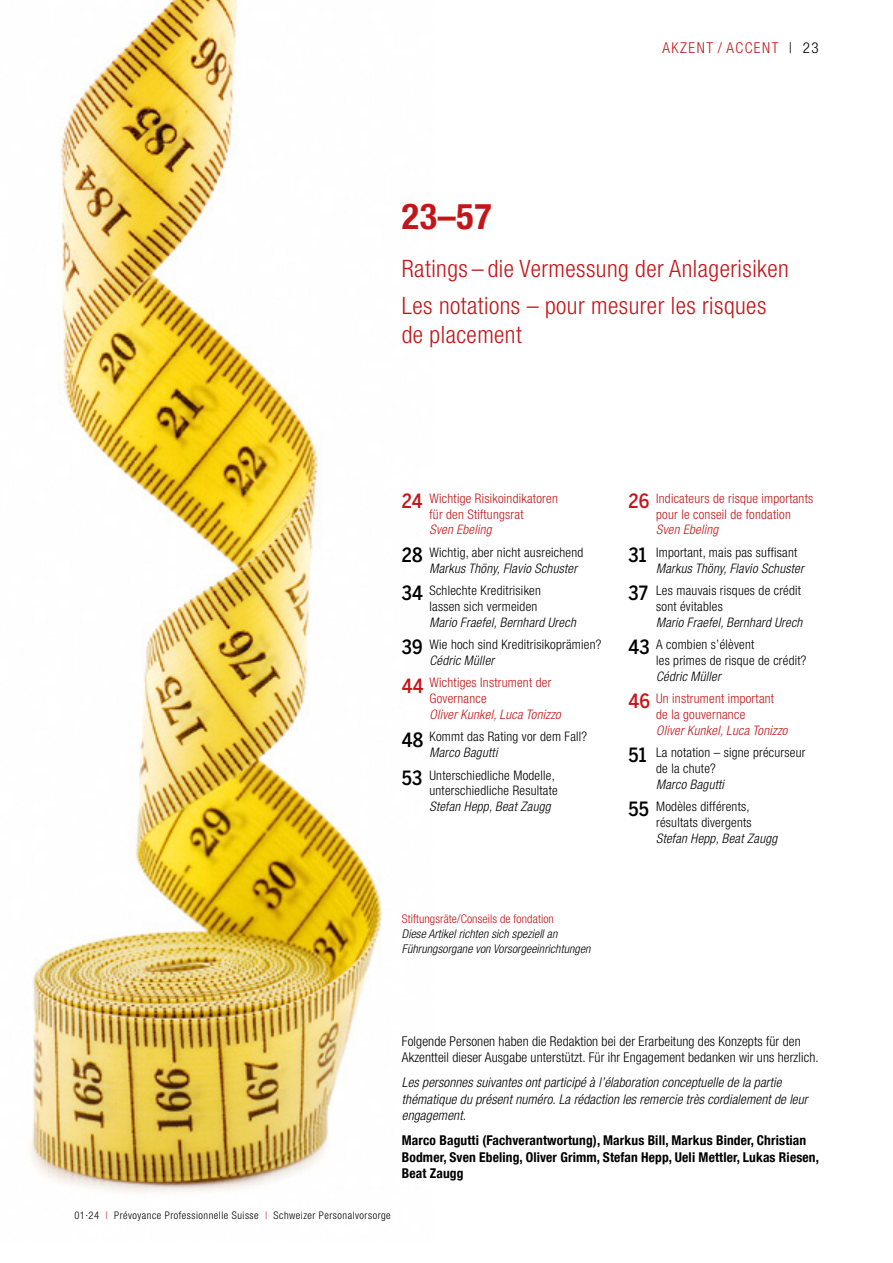
<style>
.page{position:relative;width:893px;height:1263px;background:#fff}
.page>*{position:absolute;margin:0;border:0;box-sizing:border-box;transform-origin:0 0}
.t1{font:700 condensed 36px "Helvetica Neue LT Com";color:#c41619}
.t2{font:300 condensed 24px/37.3px "Helvetica Neue LT Com";letter-spacing:.02em;color:#c41619}
.t3{font:300 condensed 15px "Helvetica Neue LT Com";letter-spacing:.1em;color:#c41619}
.t4{font:italic 300 condensed 13.5px/16.5px "Helvetica Neue LT Com";letter-spacing:.01em;color:#000}
.t5{font:300 condensed 13.5px/16.5px "Helvetica Neue LT Com";letter-spacing:.01em;color:#000}
.t6{font:700 condensed 13.5px/16.5px "Helvetica Neue LT Com";letter-spacing:.01em;color:#000}
.t7{font:300 condensed 13.2px/22.5px "Helvetica Neue LT Com";letter-spacing:.02em;color:#000}
.t8{font:300 condensed 13.2px/15.8px "Helvetica Neue LT Com";letter-spacing:.02em;color:#c41619;text-align:center}
.t9{font:italic 300 condensed 13.2px/22.5px "Helvetica Neue LT Com";letter-spacing:.02em;color:#000}
.t10{font:italic 300 condensed 12px/15px "Helvetica Neue LT Com";letter-spacing:.01em;color:#000}
.t11{font:300 condensed 12px "Helvetica Neue LT Com";letter-spacing:.01em;color:#c41619}
.t12{font:300 condensed 10.5px "Helvetica Neue LT Com";letter-spacing:.05em;color:#000}
.s1{color:#000}
.s2{font-family:"Benton Sans Cond";font-weight:500;font-stretch:normal;font-size:19.5px}
.s3{font-style:italic;color:#c41619}
.s4{font-family:"Benton Sans Cond";font-weight:500;font-style:normal;font-stretch:normal;font-size:19.5px}
.s5{font-style:normal}
.s6{font-style:italic}
.s7{font-style:italic;color:#000}
.s8{color:#c41619}
</style>
<div class="page">
<img style="left:30px;top:0;width:352px;height:1193px">
<p class="t3" style="left:662px;top:39px;width:158px">AKZENT / ACCENT <span class="s1">| 23</span></p>
<h1 class="t1" style="left:402px;top:195px;width:91px">23–57</h1>
<h2 class="t2" style="left:402px;top:250px;width:388px">Ratings – die Vermessung der Anlagerisiken<br>Les notations – pour mesurer les risques</h2>
<h2 class="t2" style="left:402px;top:316px;width:122px">de placement</h2>
<p class="t8" style="left:402px;top:490px;width:157px"><span class="s2">24</span> Wichtige Risikoindikatoren für den Stiftungsrat</p>
<p class="t7" style="left:402px;top:518px;width:183px;text-indent:28px"><span class="s3">Sven Ebeling<br></span><span class="s2">28</span> Wichtig, aber nicht ausreichend</p>
<p class="t9" style="left:402px;top:557px;width:177px;text-indent:28px">Markus Thöny, Flavio Schuster<br><span class="s4">34</span> <span class="s5">Schlechte Kreditrisiken</span></p>
<p class="t7" style="left:429px;top:595px;width:109px">lassen sich vermeiden</p>
<p class="t7" style="left:402px;top:611px;width:201px;text-align:center"><span class="s6">Mario Fraefel, Bernhard Urech<br></span><span class="s2">39</span> Wie hoch sind Kreditrisikoprämien?</p>
<p class="t8" style="left:402px;top:649px;width:151px;line-height:22.5px;text-align:left;text-indent:28px"><span class="s7">Cédric Müller<br></span><span class="s2">44</span> Wichtiges Instrument der</p>
<p class="t8" style="left:429px;top:691px;width:59px">Governance</p>
<p class="t7" style="left:402px;top:703px;width:187px;text-align:center"><span class="s3">Oliver Kunkel, Luca Tonizzo<br></span><span class="s2">48</span> Kommt das Rating vor dem Fall?</p>
<p class="t7" style="left:402px;top:741px;width:155px;text-indent:28px"><span class="s6">Marco Bagutti<br></span><span class="s2">53</span> Unterschiedliche Modelle,</p>
<p class="t7" style="left:429px;top:779px;width:130px">unterschiedliche Resultate</p>
<p class="t9" style="left:429px;top:795px;width:123px">Stefan Hepp, Beat Zaugg</p>
<p class="t8" style="left:628px;top:490px;width:186px"><span class="s2">26</span> Indicateurs de risque importants pour le conseil de fondation</p>
<p class="t7" style="left:628px;top:518px;width:170px;text-indent:28px"><span class="s3">Sven Ebeling<br></span><span class="s2">31</span> Important, mais pas suffisant</p>
<p class="t9" style="left:628px;top:557px;width:177px;text-align:right">Markus Thöny, Flavio Schuster<br><span class="s4">37</span> <span class="s5">Les mauvais risques de crédit</span></p>
<p class="t7" style="left:656px;top:595px;width:68px">sont évitables</p>
<p class="t9" style="left:628px;top:611px;width:175px;text-indent:28px">Mario Fraefel, Bernhard Urech<br><span class="s4">43</span> <span class="s5">A combien s’élèvent</span></p>
<p class="t7" style="left:656px;top:649px;width:152px">les primes de risque de crédit?</p>
<p class="t8" style="left:628px;top:665px;width:147px;line-height:22.5px;text-align:left;text-indent:28px"><span class="s7">Cédric Müller<br></span><span class="s2">46</span> Un instrument important</p>
<p class="t8" style="left:656px;top:706px;width:91px">de la gouvernance</p>
<p class="t7" style="left:628px;top:719px;width:179px;text-indent:28px"><span class="s3">Oliver Kunkel, Luca Tonizzo<br></span><span class="s2">51</span> La notation – signe précurseur</p>
<p class="t7" style="left:656px;top:757px;width:61px">de la chute?</p>
<p class="t7" style="left:628px;top:773px;width:123px;text-align:center"><span class="s6">Marco Bagutti<br></span><span class="s2">55</span> Modèles différents,</p>
<p class="t7" style="left:656px;top:811px;width:97px">résultats divergents</p>
<p class="t9" style="left:656px;top:827px;width:123px">Stefan Hepp, Beat Zaugg</p>
<p class="t11" style="left:402px;top:912px;width:154px">Stiftungsräte/Conseils de fondation</p>
<p class="t10" style="left:402px;top:926px;width:190px">Diese Artikel richten sich speziell an<br>Führungsorgane von Vorsorgeeinrichtungen</p>
<p class="t5" style="left:402px;top:1033px;width:418px">Folgende Personen haben die Redaktion bei der Erarbeitung des Konzepts für den<br>Akzentteil dieser Ausgabe unterstützt. Für ihr Engagement bedanken wir uns herzlich.</p>
<p class="t4" style="left:402px;top:1074px;width:407px">Les personnes suivantes ont participé à l’élaboration conceptuelle de la partie thématique du présent numéro. La rédaction les remercie très cordialement de leur engagement.</p>
<p class="t6" style="left:402px;top:1132px;width:419px">Marco Bagutti (Fachverantwortung), Markus Bill, Markus Binder, Christian<br>Bodmer, Sven Ebeling, Oliver Grimm, Stefan Hepp, Ueli Mettler, Lukas Riesen,<br>Beat Zaugg</p>
<p class="t12" style="left:74px;top:1210px;width:318px">01·24 <span class="s8">|</span> Prévoyance Professionnelle Suisse <span class="s8">|</span> Schweizer Personalvorsorge</p>
</div>
